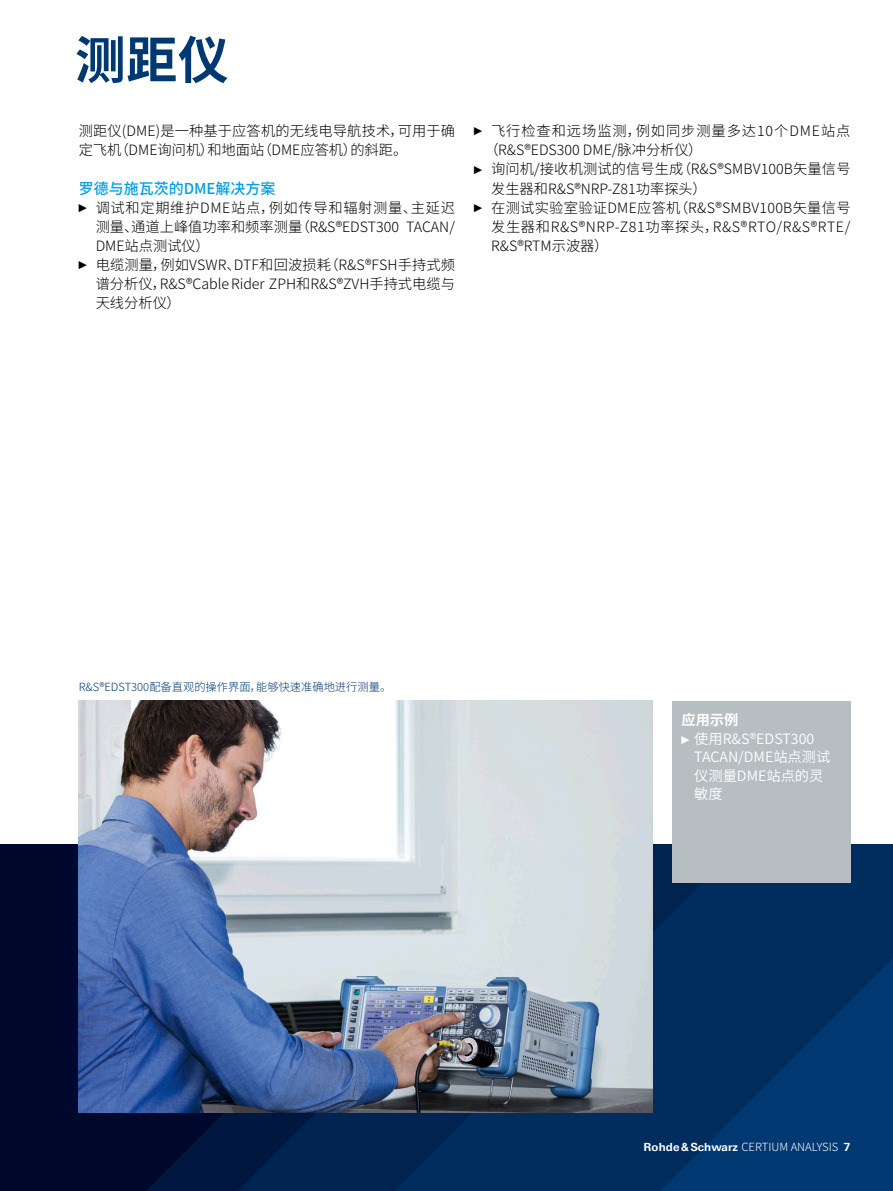
<style>
.page{position:relative;width:893px;height:1191px;background:#fff}
.page>*{position:absolute;margin:0;border:0;box-sizing:border-box;transform-origin:0 0}
.Seiten_Headline_34Pt_blau{font:700 51px "Source Han Sans SC";color:#003872}
.Absatzfett_cyan{font:500 15px "Source Han Sans SC";color:#009ee3}
.Haupttext{font:300 14.25px/19.2px "Source Han Sans SC";letter-spacing:.01em;color:#000;text-align:justify}
.Haupttext-2{font:300 14.25px/19.2px "Source Han Sans SC";letter-spacing:.065em;color:#000}
.t1{font:14.25px/18.5px "Source Han Sans SC";color:#fff}
.Grafiktext_fett_9_5_Pt_weiß{font:700 14.25px "Source Han Sans SC";color:#fff}
.Bildunterschrift{font:300 11.25px "Source Han Sans SC";color:#003872}
.Fusszeile_rechts{font:300 11.25px "Source Han Sans SC";color:#fff}
.s1{font-family:"Arial Narrow";font-weight:400;font-size:11.4px}
.s2{font-family:"Arial Narrow";font-size:11.4px}
.s3{font-family:"Linotype Univers 630";font-weight:700}
</style>
<div class="page">
<div style="left:0;top:844px;width:893px;height:347px;background:#00082d"></div>
<svg style="left:146px;top:1112px;width:92px;height:79px;fill:#00173f"></svg>
<svg style="left:238px;top:1112px;width:156px;height:79px;fill:#00234f"></svg>
<svg style="left:394px;top:844px;width:499px;height:347px;fill:#002c5e"></svg>
<svg style="left:660px;top:958px;width:233px;height:233px"></svg>
<img style="left:79px;top:701px;width:574px;height:411px">
<div style="left:672px;top:701px;width:178px;height:181px;background:#b7bec2"></div>
<p class="Seiten_Headline_34Pt_blau" style="left:75px;top:31px;width:156px">测距仪</p>
<p class="Haupttext" style="left:79px;top:122px;width:378px">测距仪(DME)是一种基于应答机的无线电导航技术，可用于确定飞机（DME询问机）和地面站（DME应答机）的斜距。</p>
<p class="Absatzfett_cyan" style="left:79px;top:180px;width:198px">罗德与施瓦茨的DME解决方案</p>
<p class="Haupttext" style="left:96px;top:198px;width:361px;text-indent:-17px"><span class="s1">►</span> 调试和定期维护DME站点，例如传导和辐射测量、主延迟测量、通道上峰值功率和频率测量（R&amp;S®EDST300 TACAN/ DME站点测试仪）</p>
<p class="Haupttext" style="left:96px;top:255px;width:361px;text-indent:-17px"><span class="s1">►</span> 电缆测量，例如VSWR、DTF和回波损耗（R&amp;S®FSH手持式频谱分析仪，R&amp;S®CableRider ZPH和R&amp;S®ZVH手持式电缆与天线分析仪）</p>
<p class="Haupttext-2" style="left:484px;top:122px;width:367px;text-indent:-10px"><span class="s1">►</span> 飞行检查和远场监测，例如同步测量多达10个DME站点（R&amp;S®EDS300 DME/脉冲分析仪）</p>
<p class="Haupttext" style="left:491px;top:160px;width:361px;text-indent:-17px"><span class="s1">►</span> 询问机/接收机测试的信号生成（R&amp;S®SMBV100B矢量信号发生器和R&amp;S®NRP-Z81功率探头）</p>
<p class="Haupttext" style="left:491px;top:198px;width:361px;text-indent:-17px"><span class="s1">►</span> 在测试实验室验证DME应答机（R&amp;S®SMBV100B矢量信号发生器和R&amp;S®NRP-Z81功率探头，R&amp;S®RTO/R&amp;S®RTE/ R&amp;S®RTM示波器）</p>
<p class="Bildunterschrift" style="left:79px;top:680px;width:314px">R&amp;S®EDST300配备直观的操作界面，能够快速准确地进行测量。</p>
<p class="Grafiktext_fett_9_5_Pt_weiß" style="left:681px;top:712px;width:58px">应用示例</p>
<p class="t1" style="left:694px;top:729px;width:138px;text-indent:-13px"><span class="s2">►</span>使用R&amp;S®EDST300<br>TACAN/DME站点测试仪测量DME站点的灵敏度</p>
<p class="Fusszeile_rechts" style="left:643px;top:1140px;width:208px"><span class="s3">Rohde&amp;Schwarz</span> CERTIUM ANALYSIS <span class="s3">7</span></p>
</div>
